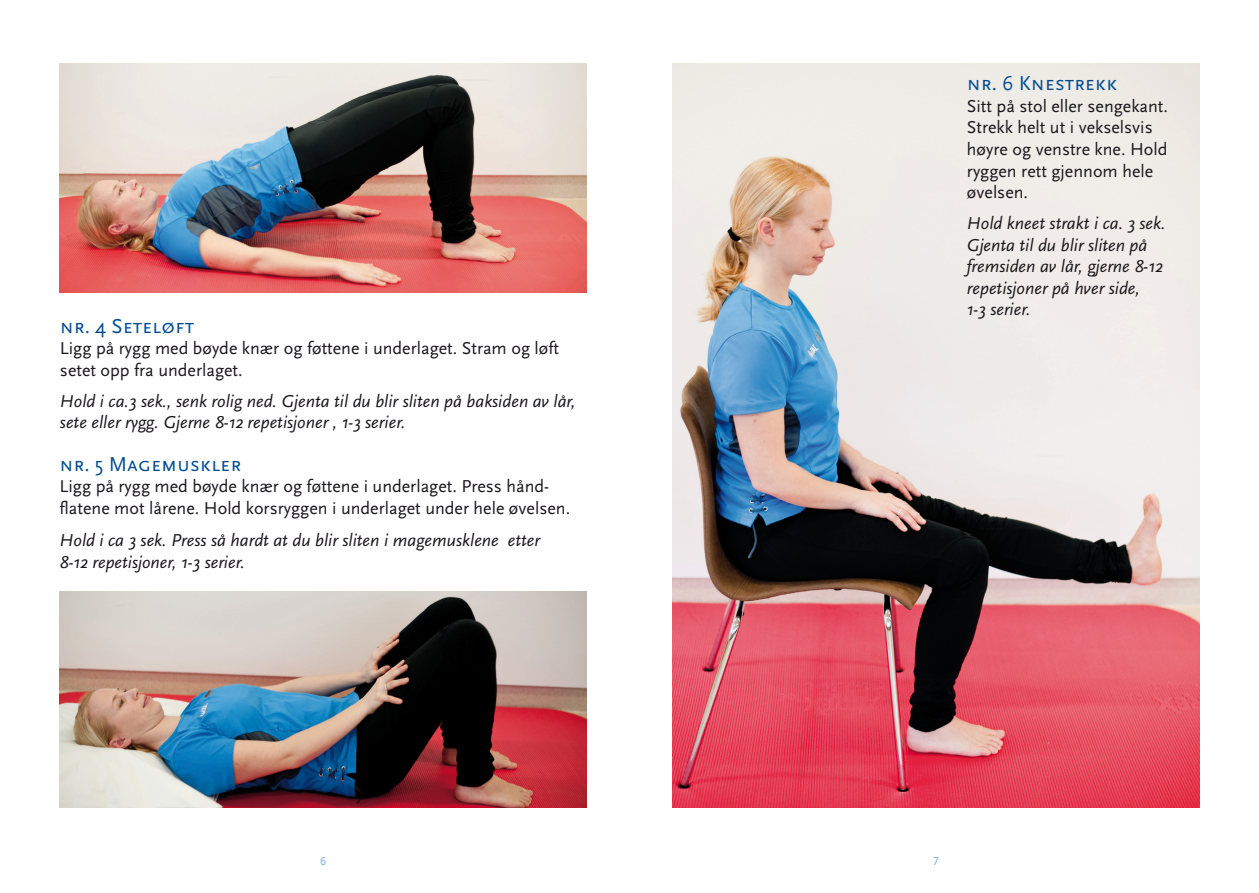
<style>
.page{position:relative;width:1259px;height:893px;background:#fff}
.page>*{position:absolute;margin:0;border:0;box-sizing:border-box;transform-origin:0 0}
.t1{font:21px "Scala Sans Caps";color:#004c93}
.t2{font:italic 18px/21.6px "Scala Sans";color:#1a171c}
.t3{font:18px/21.6px "Scala Sans";color:#1a171c}
.t4{font:12px "Scala Sans LF";color:#7ab2dd}
</style>
<div class="page">
<img style="left:60px;top:64px;width:526px;height:228px">
<img style="left:60px;top:592px;width:527px;height:215px">
<img style="left:672px;top:64px;width:527px;height:744px">
<p class="t1" style="left:60px;top:314px;width:136px">nr. 4 Seteløft</p>
<p class="t3" style="left:60px;top:338px;width:501px">Ligg på rygg med bøyde knær og føttene i underlaget. Stram og løft setet opp fra underlaget.</p>
<p class="t2" style="left:60px;top:390px;width:517px">Hold i ca.3 sek., senk rolig ned. Gjenta til du blir sliten på baksiden av lår, sete eller rygg. Gjerne 8-12 repetisjoner , 1-3 serier.</p>
<p class="t1" style="left:60px;top:453px;width:183px">nr. 5 Magemuskler</p>
<p class="t3" style="left:60px;top:476px;width:512px">Ligg på rygg med bøyde knær og føttene i underlaget. Press hånd&shy;flatene mot lårene. Hold korsryggen i underlaget under hele øvelsen.</p>
<p class="t2" style="left:60px;top:530px;width:482px">Hold i ca 3 sek. Press så hardt at du blir sliten i magemusklene etter<br>8-12 repetisjoner, 1-3 serier.</p>
<p class="t1" style="left:967px;top:72px;width:152px">nr. 6 Knestrekk</p>
<p class="t3" style="left:967px;top:96px;width:203px">Sitt på stol eller sengekant.<br>Strekk helt ut i vekselsvis høyre og venstre kne. Hold ryggen rett gjennom hele øvelsen.</p>
<p class="t2" style="left:967px;top:213px;width:200px">Hold kneet strakt i ca. 3 sek.<br>Gjenta til du blir sliten på fremsiden av lår, gjerne 8-12 repetisjoner på hver side,</p>
<p class="t2" style="left:967px;top:299px;width:65px">1-3 serier.</p>
<p class="t4" style="left:320px;top:854px;width:7px">67</p>
<p class="t4" style="left:932px;top:854px;width:7px">67</p>
</div>
